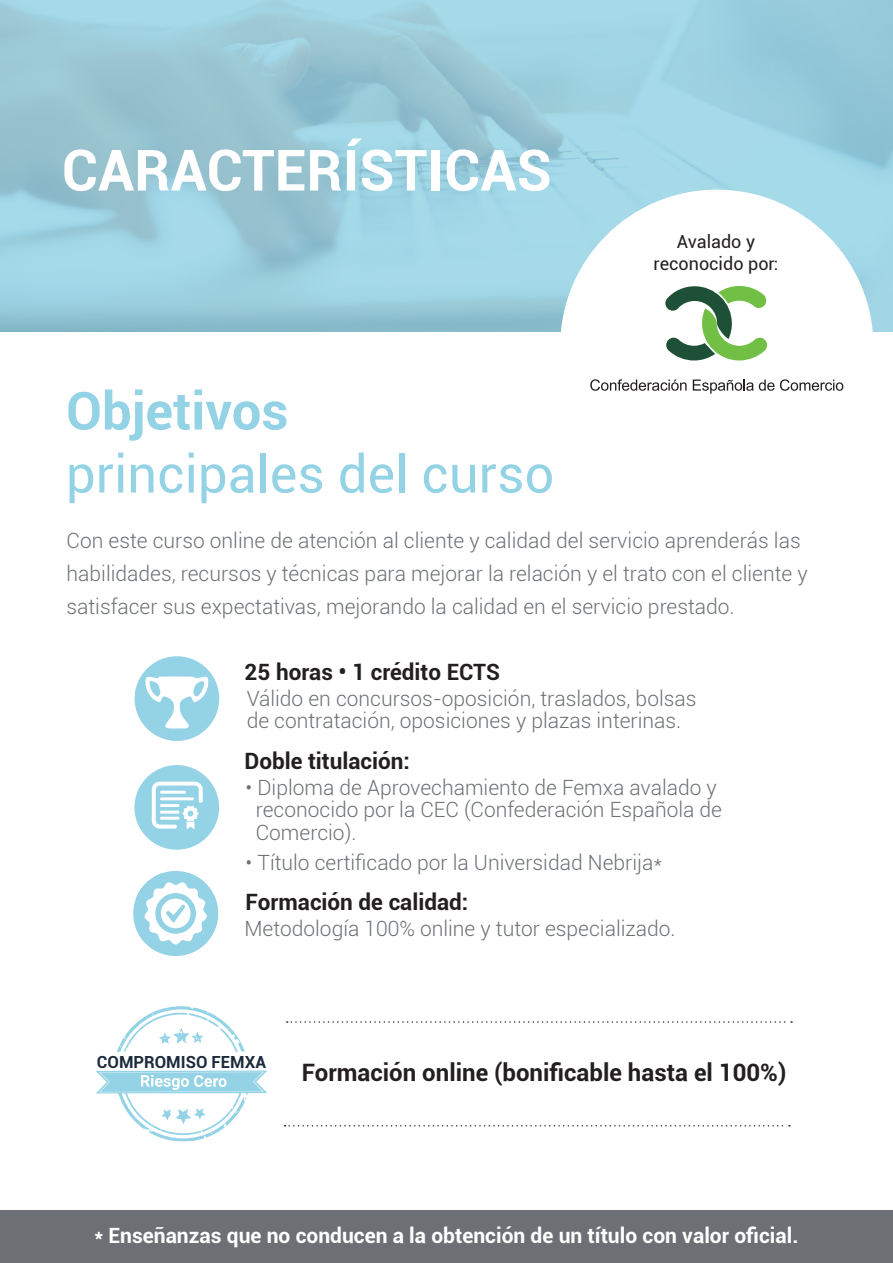
<style>
.page{position:relative;width:893px;height:1263px;background:#fff}
.page>*{position:absolute;margin:0;border:0;box-sizing:border-box;transform-origin:0 0}
.t1{font:700 57px "Roboto";color:#fff}
.t2{font:52.5px "Roboto";color:#93d3e5}
.t3{font:700 52.5px "Roboto";color:#93d3e5}
.t4{font:700 24px "Roboto";color:#231f20}
.t5{font:700 22.5px "Roboto";color:#231f20}
.t6{font:300 21px/33px "Roboto";color:#6c7075}
.t7{font:700 21px "Roboto";color:#fff}
.t8{font:18px "Roboto";color:#231f20}
.t9{font:700 16.65px "Roboto";color:#1c2b3b}
</style>
<div class="page">
<svg style="left:0;top:0;width:893px;height:332px"></svg>
<div style="left:560px;top:190px;width:313px;height:313px;background:#fff;border-radius:50%"></div>
<svg style="left:117px;top:1006px;width:128px;height:46px"></svg>
<svg style="left:96px;top:1070px;width:171px;height:71px"></svg>
<div style="left:135px;top:656px;width:84px;height:85px;background:#93d3e5;border-radius:50%"></div>
<svg style="left:145px;top:676px;width:64px;height:53px"></svg>
<div style="left:134px;top:765px;width:85px;height:85px;background:#93d3e5;border-radius:50%"></div>
<svg style="left:152px;top:781px;width:51px;height:48px"></svg>
<svg style="left:136px;top:873px;width:82px;height:83px"></svg>
<div style="left:0;top:1210px;width:893px;height:53px;background:#6c7075"></div>
<svg style="left:665px;top:286px;width:102px;height:74px"></svg>
<svg style="left:590px;top:379px;width:97px;height:12px"></svg>
<svg style="left:693px;top:379px;width:150px;height:15px"></svg>
<svg style="left:287px;top:1021px;width:505px;height:2px"></svg>
<svg style="left:285px;top:1125px;width:505px;height:1px"></svg>
<p class="t1" style="left:62px;top:130px;width:492px">CARACTERÍSTICAS</p>
<p class="t8" style="left:677px;top:229px;width:80px">Avalado y</p>
<p class="t8" style="left:654px;top:251px;width:126px">reconocido por:</p>
<p class="t3" style="left:66px;top:374px;width:224px">Objetivos</p>
<p class="t2" style="left:66px;top:437px;width:490px">principales del curso</p>
<p class="t6" style="left:67px;top:523px;width:743px">Con este curso online de atención al cliente y calidad del servicio aprenderás las habilidades, recursos y técnicas para mejorar la relación y el trato con el cliente y satisfacer sus expectativas, mejorando la calidad en el servicio prestado.</p>
<p class="t5" style="left:245px;top:656px;width:257px">25 horas • 1 crédito ECTS</p>
<p class="t6" style="left:247px;top:681px;width:451px">Válido en concursos-oposición, traslados, bolsas</p>
<p class="t6" style="left:247px;top:703px;width:436px">de contratación, oposiciones y plazas interinas.</p>
<p class="t5" style="left:244px;top:745px;width:167px">Doble titulación:</p>
<p class="t6" style="left:246px;top:770px;width:473px">• Diploma de Aprovechamiento de Femxa avalado y</p>
<p class="t6" style="left:256px;top:792px;width:468px">reconocido por la CEC (Confederación Española de</p>
<p class="t6" style="left:256px;top:815px;width:102px">Comercio).</p>
<p class="t6" style="left:246px;top:845px;width:418px">• Título certificado por la Universidad Nebrija*</p>
<p class="t5" style="left:246px;top:886px;width:224px">Formación de calidad:</p>
<p class="t6" style="left:244px;top:912px;width:433px">Metodología 100% online y tutor especializado.</p>
<p class="t9" style="left:97px;top:1050px;width:171px">COMPROMISO FEMXA</p>
<p class="t4" style="left:302px;top:1056px;width:486px">Formación online (bonificable hasta el 100%)</p>
<p class="t7" style="left:94px;top:1221px;width:705px">* Enseñanzas que no conducen a la obtención de un título con valor oficial.</p>
</div>
